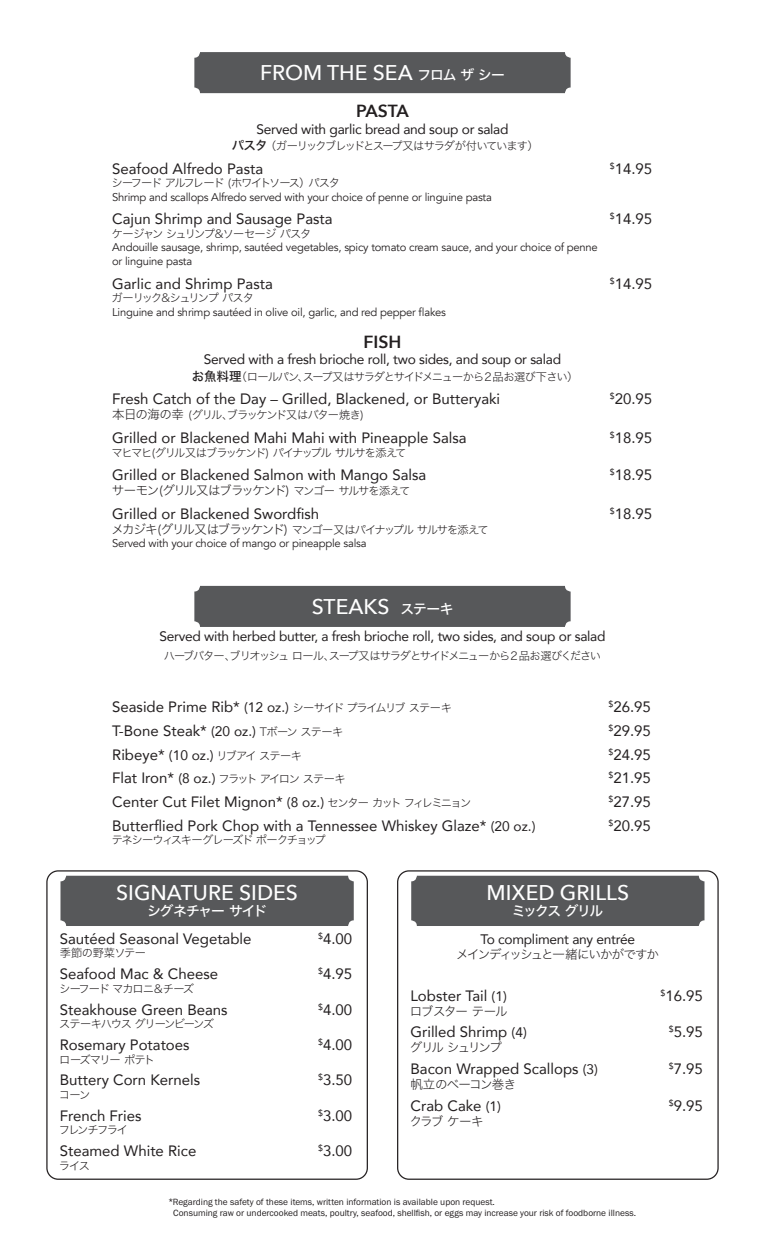
<style>
.page{position:relative;width:765px;height:1260px;background:#fff}
.page>*{position:absolute;margin:0;border:0;box-sizing:border-box;transform-origin:0 0}
.t1{font:500 21.25px "Avenir Next";color:#fff}
.t2{font:600 17.5px "Avenir Next";color:#231f20}
.t3{font:15px "Avenir";color:#231f20}
.t4{font:13.75px "Avenir";letter-spacing:-.02em;color:#231f20}
.t5{font:13.75px "Hiragino Sans W5";letter-spacing:-.075em;color:#fff}
.t6{font:13.75px "Hiragino Sans W5";letter-spacing:-.095em;color:#fff}
.t7{font:12.5px "Hiragino Sans W2";letter-spacing:-.1em;color:#231f20}
.t8{font:12.5px "Hiragino Sans W2";letter-spacing:-.055em;color:#231f20}
.t9{font:12.5px "Hiragino Sans W2";letter-spacing:-.08em;color:#231f20}
.t10{font:12.5px "Hiragino Sans W2";letter-spacing:-.145em;color:#231f20}
.t11{font:11.25px "Hiragino Sans W2";letter-spacing:-.11em;color:#231f20}
.t12{font:11.25px "Avenir";letter-spacing:-.02em;color:#231f20}
.t13{font:11.25px "Hiragino Sans W2";letter-spacing:-.08em;color:#231f20}
.t14{font:11.25px "Hiragino Sans W2";letter-spacing:-.13em;color:#231f20}
.t15{font:11.25px "Hiragino Sans W2";letter-spacing:-.035em;color:#231f20}
.t16{font:11.25px "Hiragino Sans W2";letter-spacing:-.145em;color:#231f20}
.t17{font:9.38px "Franklin Gothic URW Boo";color:#231f20}
.s1{font-family:"Hiragino Sans W5";font-weight:400;font-size:13.75px}
.s2{font-family:"Hiragino Sans W5";font-size:12.5px}
.s3{font-size:12.5px}
.s4{font-size:11.25px}
.s5{font-size:13.75px}
.s6{font-family:"Hiragino Sans W2";font-size:11.25px}
.s7{font-family:"Avenir";font-size:15px}
.s8{font-family:"Avenir";font-size:13.75px}
.s9{font-family:"Avenir"}
</style>
<div class="page">
<div style="left:60px;top:876px;width:294px;height:50px;background:#57585a;border-radius:6px"></div>
<div style="left:411px;top:876px;width:294px;height:50px;background:#57585a;border-radius:6px"></div>
<div style="left:397px;top:870px;width:322px;height:310px;border:1px solid #231f20;border-radius:11px"></div>
<div style="left:46px;top:870px;width:322px;height:310px;border:1px solid #231f20;border-radius:11px"></div>
<div style="left:194px;top:52px;width:377px;height:41px;background:#57585a;border-radius:6px"></div>
<div style="left:194px;top:586px;width:377px;height:41px;background:#57585a;border-radius:6px"></div>
<p class="t1" style="left:260px;top:54px;width:246px">FROM THE SEA <span class="s1">フロム ザ シー</span></p>
<p class="t2" style="left:356px;top:96px;width:54px">PASTA</p>
<p class="t4" style="left:256px;top:118px;width:254px">Served with garlic bread and soup or salad</p>
<p class="t11" style="left:232px;top:136px;width:309px"><span class="s2">パスタ</span> （ガーリックブレッドとスープ又はサラダが付いています）</p>
<p class="t3" style="left:112px;top:157px;width:152px">Seafood Alfredo Pasta</p>
<p class="t3" style="left:610px;top:157px;width:44px"><sup>$</sup>14.95</p>
<p class="t11" style="left:111px;top:173px;width:230px">シーフード アルフレード (ホワイトソース）パスタ</p>
<p class="t12" style="left:112px;top:190px;width:381px">Shrimp and scallops Alfredo served with your choice of penne or linguine pasta</p>
<p class="t3" style="left:112px;top:207px;width:222px">Cajun Shrimp and Sausage Pasta</p>
<p class="t3" style="left:610px;top:207px;width:44px"><sup>$</sup>14.95</p>
<p class="t11" style="left:112px;top:224px;width:201px">ケージャン シュリンプ&amp;ソーセージ パスタ</p>
<p class="t12" style="left:112px;top:241px;width:487px">Andouille sausage, shrimp, sautéed vegetables, spicy tomato cream sauce, and your choice of penne</p>
<p class="t12" style="left:112px;top:254px;width:82px">or linguine pasta</p>
<p class="t3" style="left:112px;top:271px;width:162px">Garlic and Shrimp Pasta</p>
<p class="t3" style="left:610px;top:271px;width:44px"><sup>$</sup>14.95</p>
<p class="t11" style="left:112px;top:288px;width:144px">ガーリック&amp;シュリンプ パスタ</p>
<p class="t12" style="left:112px;top:305px;width:335px">Linguine and shrimp sautéed in olive oil, garlic, and red pepper flakes</p>
<p class="t2" style="left:364px;top:327px;width:39px">FISH</p>
<p class="t4" style="left:204px;top:348px;width:359px">Served with a fresh brioche roll, two sides, and soup or salad</p>
<p class="t11" style="left:192px;top:367px;width:388px"><span class="s2">お魚料理</span>（ロールパン、スープ又はサラダとサイドメニューから２品お選び下さい）</p>
<p class="t3" style="left:112px;top:387px;width:390px">Fresh Catch of the Day – Grilled, Blackened, or Butteryaki</p>
<p class="t3" style="left:610px;top:387px;width:44px"><sup>$</sup>20.95</p>
<p class="t11" style="left:112px;top:405px;width:253px"><span class="s3">本日の海の幸</span> (グリル、ブラッケンド又はバター焼き)</p>
<p class="t3" style="left:112px;top:426px;width:356px">Grilled or Blackened Mahi Mahi with Pineapple Salsa</p>
<p class="t3" style="left:610px;top:426px;width:44px"><sup>$</sup>18.95</p>
<p class="t11" style="left:112px;top:442px;width:296px">マヒマヒ(グリル又はブラッケンド) パイナップル サルサを添えて</p>
<p class="t3" style="left:112px;top:463px;width:316px">Grilled or Blackened Salmon with Mango Salsa</p>
<p class="t3" style="left:610px;top:463px;width:44px"><sup>$</sup>18.95</p>
<p class="t7" style="left:112px;top:479px;width:300px">サーモン(グリル又はブラッケンド) <span class="s4">マンゴー サルサを添えて</span></p>
<p class="t3" style="left:112px;top:502px;width:209px">Grilled or Blackened Swordfish</p>
<p class="t3" style="left:610px;top:502px;width:44px"><sup>$</sup>18.95</p>
<p class="t11" style="left:112px;top:520px;width:379px"><span class="s3">メカジキ(グリル又はブラッケンド)</span> マンゴー又はパイナップル サルサを添えて</p>
<p class="t12" style="left:112px;top:537px;width:256px">Served with your choice of mango or pineapple salsa</p>
<p class="t1" style="left:312px;top:588px;width:143px">STEAKS <span class="s1">ステーキ</span></p>
<p class="t4" style="left:159px;top:625px;width:448px">Served with herbed butter, a fresh brioche roll, two sides, and soup or salad</p>
<p class="t11" style="left:164px;top:646px;width:439px">ハーブバター、ブリオッシュ ロール、スープ又はサラダとサイドメニューから２品お選びください</p>
<p class="t3" style="left:112px;top:695px;width:341px">Seaside Prime Rib* <span class="s5">(12 oz.)</span> <span class="s6">シーサイド プライムリブ ステーキ</span></p>
<p class="t3" style="left:609px;top:695px;width:44px"><sup>$</sup>26.95</p>
<p class="t3" style="left:112px;top:719px;width:233px">T-Bone Steak* <span class="s5">(20 oz.)</span> <span class="s6">Tボーン ステーキ</span></p>
<p class="t3" style="left:609px;top:719px;width:44px"><sup>$</sup>29.95</p>
<p class="t13" style="left:112px;top:746px;width:192px"><span class="s7">Ribeye*</span> <span class="s8">(10 oz.)</span> リブアイ ステーキ</p>
<p class="t3" style="left:609px;top:742px;width:44px"><sup>$</sup>24.95</p>
<p class="t11" style="left:112px;top:769px;width:235px"><span class="s7">Flat Iron*</span> <span class="s8">(8 oz.)</span> フラット アイロン ステーキ</p>
<p class="t3" style="left:609px;top:766px;width:44px"><sup>$</sup>21.95</p>
<p class="t3" style="left:112px;top:790px;width:361px">Center Cut Filet Mignon* <span class="s5">(8 oz.)</span> <span class="s6">センター カット フィレミニョン</span></p>
<p class="t3" style="left:609px;top:790px;width:44px"><sup>$</sup>27.95</p>
<p class="t3" style="left:112px;top:813px;width:425px">Butterflied Pork Chop with a Tennessee Whiskey Glaze* <span class="s5">(20 oz.)</span></p>
<p class="t3" style="left:609px;top:813px;width:44px"><sup>$</sup>20.95</p>
<p class="t14" style="left:112px;top:830px;width:215px">テネシーウィスキーグレーズド ポークチョップ</p>
<p class="t1" style="left:116px;top:875px;width:183px">SIGNATURE SIDES</p>
<p class="t5" style="left:147px;top:899px;width:122px">シグネチャー サイド</p>
<p class="t3" style="left:60px;top:927px;width:193px">Sautéed Seasonal Vegetable</p>
<p class="t3" style="left:318px;top:927px;width:36px"><sup>$</sup>4.00</p>
<p class="t15" style="left:60px;top:943px;width:88px">季節の野菜ソテー</p>
<p class="t3" style="left:60px;top:962px;width:160px">Seafood Mac &amp; Cheese</p>
<p class="t3" style="left:318px;top:962px;width:36px"><sup>$</sup>4.95</p>
<p class="t11" style="left:59px;top:979px;width:137px">シーフード マカロニ＆チーズ</p>
<p class="t3" style="left:60px;top:997px;width:169px">Steakhouse Green Beans</p>
<p class="t3" style="left:318px;top:997px;width:36px"><sup>$</sup>4.00</p>
<p class="t11" style="left:59px;top:1014px;width:156px">ステーキハウス グリーンビーンズ</p>
<p class="t3" style="left:60px;top:1033px;width:131px">Rosemary Potatoes</p>
<p class="t3" style="left:318px;top:1033px;width:36px"><sup>$</sup>4.00</p>
<p class="t11" style="left:59px;top:1049px;width:97px">ローズマリー ポテト</p>
<p class="t3" style="left:60px;top:1068px;width:142px">Buttery Corn Kernels</p>
<p class="t3" style="left:318px;top:1068px;width:36px"><sup>$</sup>3.50</p>
<p class="t11" style="left:59px;top:1085px;width:33px">コーン</p>
<p class="t3" style="left:60px;top:1104px;width:83px">French Fries</p>
<p class="t3" style="left:318px;top:1104px;width:36px"><sup>$</sup>3.00</p>
<p class="t16" style="left:59px;top:1120px;width:71px">フレンチフライ</p>
<p class="t3" style="left:60px;top:1139px;width:138px">Steamed White Rice</p>
<p class="t3" style="left:318px;top:1139px;width:36px"><sup>$</sup>3.00</p>
<p class="t11" style="left:59px;top:1156px;width:33px">ライス</p>
<p class="t1" style="left:487px;top:875px;width:144px">MIXED GRILLS</p>
<p class="t6" style="left:512px;top:899px;width:93px">ミックス グリル</p>
<p class="t4" style="left:481px;top:928px;width:156px">To compliment any entrée</p>
<p class="t7" style="left:456px;top:943px;width:204px">メインディッシュと一緒にいかがですか</p>
<p class="t3" style="left:410px;top:983px;width:98px">Lobster Tail <span class="s5">(1)</span></p>
<p class="t3" style="left:661px;top:983px;width:44px"><sup>$</sup>16.95</p>
<p class="t9" style="left:410px;top:1000px;width:99px">ロブスター テール</p>
<p class="t3" style="left:410px;top:1020px;width:118px">Grilled Shrimp <span class="s5">(4)</span></p>
<p class="t3" style="left:669px;top:1020px;width:36px"><sup>$</sup>5.95</p>
<p class="t10" style="left:410px;top:1037px;width:93px">グリル シュリンプ</p>
<p class="t3" style="left:410px;top:1057px;width:189px">Bacon Wrapped Scallops <span class="s5">(3)</span></p>
<p class="t3" style="left:669px;top:1057px;width:36px"><sup>$</sup>7.95</p>
<p class="t8" style="left:410px;top:1074px;width:107px">帆立のベーコン巻き</p>
<p class="t3" style="left:410px;top:1094px;width:92px">Crab Cake <span class="s5">(1)</span></p>
<p class="t3" style="left:669px;top:1094px;width:36px"><sup>$</sup>9.95</p>
<p class="t7" style="left:410px;top:1110px;width:76px">クラブ ケーキ</p>
<p class="t17" style="left:169px;top:1196px;width:328px"><span class="s9">*</span>Regarding the safety of these items, written information is available upon request.</p>
<p class="t17" style="left:173px;top:1207px;width:464px">Consuming raw or undercooked meats, poultry, seafood, shellfish, or eggs may increase your risk of foodborne illness.</p>
</div>
